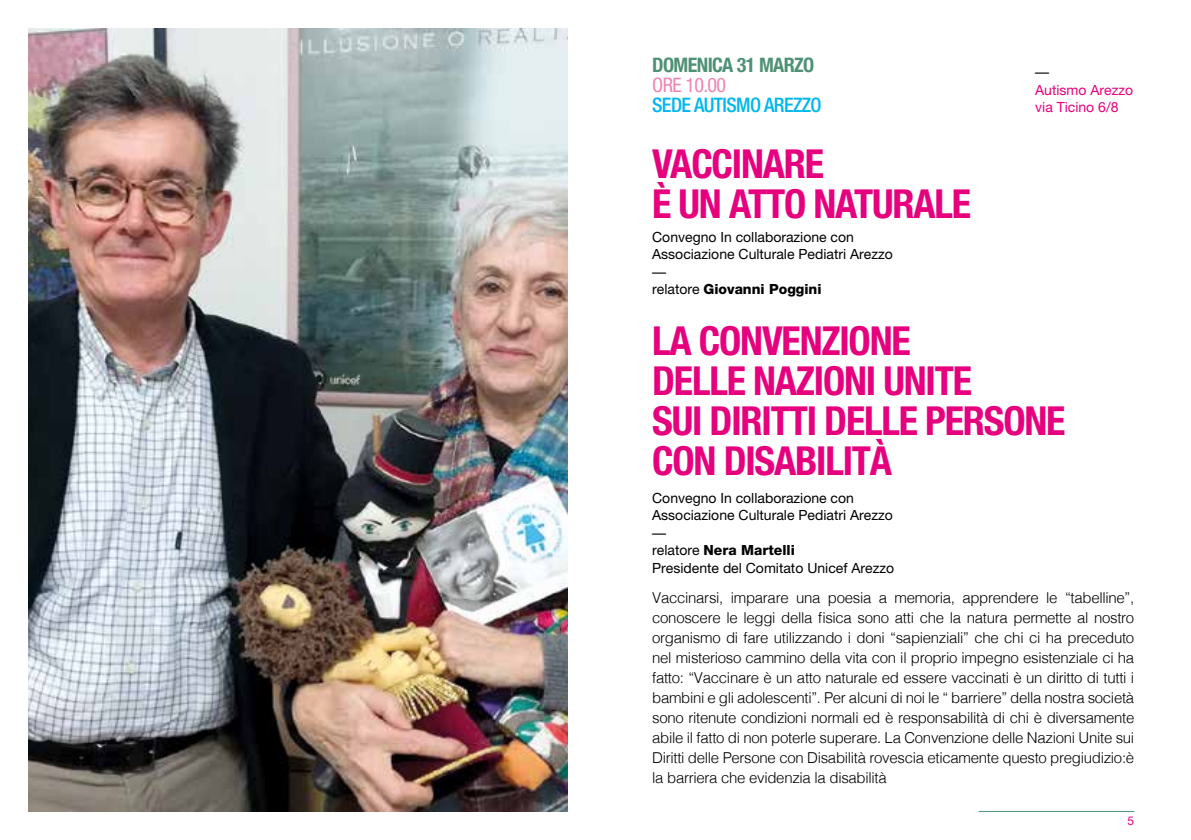
<style>
.page{position:relative;width:1191px;height:840px;background:#fff}
.page>*{position:absolute;margin:0;border:0;box-sizing:border-box;transform-origin:0 0}
.t1{font:700 condensed 40px/40px "Helvetica Neue";letter-spacing:-.03em;color:#e6007d}
.t2{font:500 condensed 20px "Helvetica Neue";letter-spacing:-.03em;color:#00b7ed}
.t3{font:700 condensed 20px "Helvetica Neue";letter-spacing:-.03em;color:#4f9175}
.t4{font:condensed 20px "Helvetica Neue";letter-spacing:-.03em;color:#ef84b2}
.t5{font:300 15px/20px "Helvetica";letter-spacing:-.02em;color:#000;text-align:justify}
.t6{font:14px/17.6px "Helvetica Neue";color:#000}
.t7{font:14px/17.6px "Helvetica Neue";color:#e6007d}
.t8{font:12px "Helvetica Neue";color:#e6007d}
.s1{font-weight:800}
</style>
<div class="page">
<hr style="left:978px;top:810px;width:156px;height:1px;background:#4f9175">
<img style="left:28px;top:28px;width:539px;height:783px">
<h2 class="t3" style="left:652px;top:53px;width:164px">DOMENICA 31 MARZO</h2>
<h2 class="t4" style="left:652px;top:74px;width:75px">ORE 10.00</h2>
<h2 class="t2" style="left:652px;top:93px;width:171px">SEDE AUTISMO AREZZO</h2>
<h1 class="t1" style="left:652px;top:143px;width:320px">VACCINARE<br>È UN ATTO NATURALE</h1>
<p class="t6" style="left:652px;top:227px;width:242px">Convegno In collaborazione con<br>Associazione Culturale Pediatri Arezzo —<br>relatore <span class="s1">Giovanni Poggini</span></p>
<p class="t6" style="left:1035px;top:63px;width:15px">—</p>
<p class="t7" style="left:1035px;top:81px;width:99px">Autismo Arezzo via Ticino 6/8</p>
<h1 class="t1" style="left:652px;top:320px;width:415px">LA CONVENZIONE<br>DELLE NAZIONI UNITE<br>SUI DIRITTI DELLE PERSONE<br>CON DISABILITÀ</h1>
<p class="t6" style="left:652px;top:488px;width:243px">Convegno In collaborazione con<br>Associazione Culturale Pediatri Arezzo —<br>relatore <span class="s1">Nera Martelli<br></span>Presidente del Comitato Unicef Arezzo</p>
<p class="t5" style="left:652px;top:586px;width:483px">Vaccinarsi, imparare una poesia a memoria, apprendere le “tabelline”, conoscere le leggi della fisica sono atti che la natura permette al nostro organismo di fare utilizzando i doni “sapienziali” che chi ci ha preceduto nel misterioso cammino della vita con il proprio impegno esistenziale ci ha fatto: “Vaccinare è un atto naturale ed essere vaccinati è un diritto di tutti i bambini e gli adolescenti”. Per alcuni di noi le “ barriere” della nostra società sono ritenute condizioni normali ed è responsabilità di chi è diversamente abile il fatto di non poterle superare. La Convenzione delle Nazioni Unite sui Diritti delle Persone con Disabilità rovescia eticamente questo pregiudizio:è la barriera che evidenzia la disabilità</p>
<p class="t8" style="left:1127px;top:813px;width:8px">5</p>
</div>
